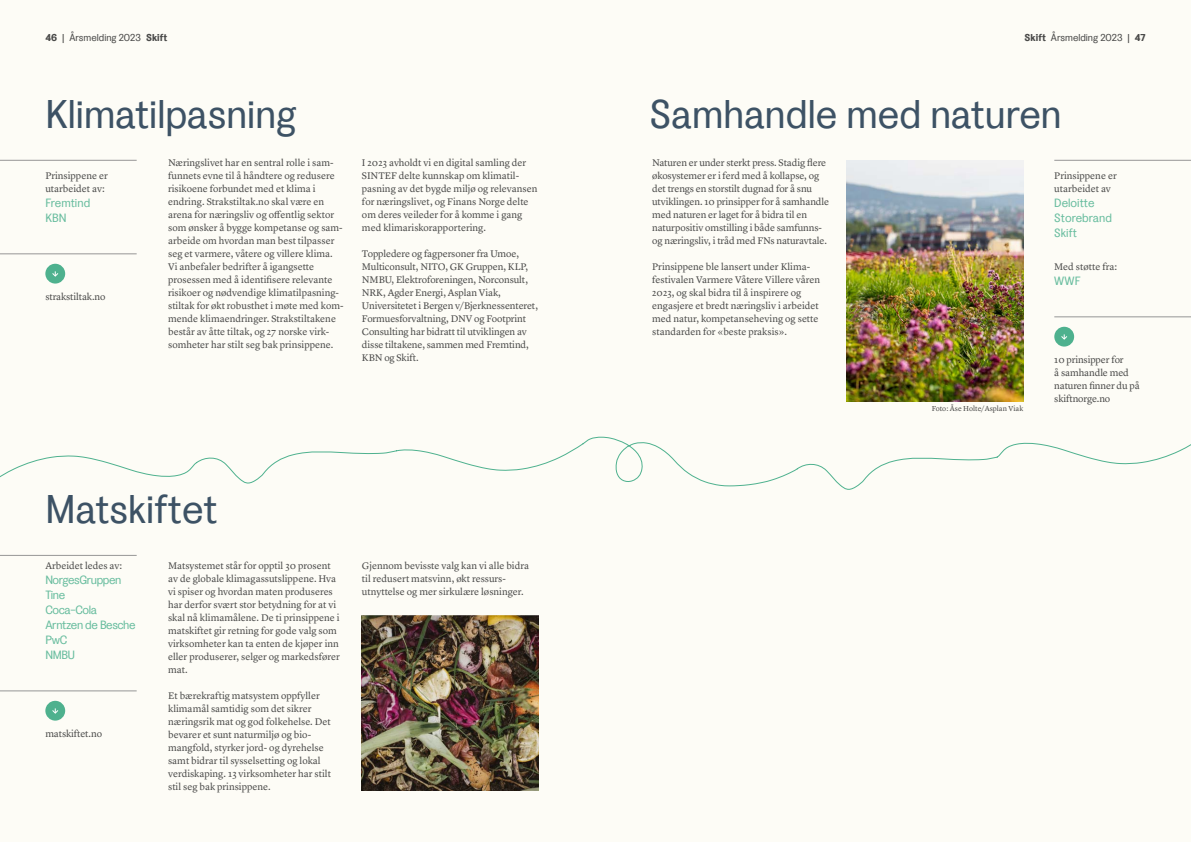
<style>
.page{position:relative;width:1191px;height:842px;background:#fff}
.page>*{position:absolute;margin:0;border:0;box-sizing:border-box;transform-origin:0 0}
.t1{font:40px "La Fabrique";color:#3d5265}
.t2{font:12px/15px "La Fabrique";letter-spacing:-.03em;color:#69bd9f}
.t3{font:12px/15px "La Fabrique";color:#69bd9f}
.t4{font:10px/13px "Lyon Text";color:#4a4a49}
.t5{font:10px "La Fabrique";color:#4a4a49}
.t6{font:7.5px "Lyon Text";color:#4a4a49}
.s1{font-weight:800}
</style>
<div class="page">
<div style="left:0;top:0;width:595px;height:842px;background:#fdfcf6"></div>
<div style="left:595px;top:0;width:596px;height:842px;background:#fdfcf6"></div>
<hr style="left:0;top:160px;width:137px;height:1px;background:#969696">
<hr style="left:0;top:555px;width:137px;height:1px;background:#969696">
<div style="left:45px;top:264px;width:20px;height:20px;background:#4eb18e;border-radius:50%"></div>
<svg style="left:52px;top:271px;width:7px;height:6px"></svg>
<div style="left:45px;top:701px;width:20px;height:20px;background:#4eb18e;border-radius:50%"></div>
<svg style="left:52px;top:708px;width:7px;height:6px"></svg>
<hr style="left:0;top:253px;width:137px;height:1px;background:#969696">
<hr style="left:0;top:690px;width:137px;height:1px;background:#969696">
<hr style="left:1054px;top:160px;width:137px;height:1px;background:#969696">
<div style="left:1054px;top:327px;width:20px;height:20px;background:#4eb18e;border-radius:50%"></div>
<svg style="left:1061px;top:334px;width:6px;height:6px"></svg>
<hr style="left:1054px;top:316px;width:137px;height:1px;background:#969696">
<svg style="left:0;top:436px;width:1191px;height:54px"></svg>
<img style="left:362px;top:616px;width:177px;height:174px">
<img style="left:846px;top:161px;width:177px;height:241px">
<p class="t5" style="left:45px;top:31px;width:123px"><span class="s1">46</span> | Årsmelding 2023 <span class="s1">Skift</span></p>
<p class="t5" style="left:1024px;top:31px;width:122px"><span class="s1">Skift</span> Årsmelding 2023 | <span class="s1">47</span></p>
<h1 class="t1" style="left:45px;top:89px;width:253px">Klimatilpasning</h1>
<p class="t4" style="left:45px;top:168px;width:64px">Prinsippene er utarbeidet av:</p>
<p class="t3" style="left:45px;top:195px;width:46px">Fremtind<br>KBN</p>
<p class="t4" style="left:45px;top:289px;width:62px">strakstiltak.no</p>
<p class="t4" style="left:168px;top:155px;width:177px">Næringslivet har en sentral rolle i sam&shy;funnets evne til å håndtere og redusere risikoene forbundet med et klima i endring. Strakstiltak.no skal være en arena for næringsliv og offentlig sektor som ønsker å bygge kompetanse og sam&shy;arbeide om hvordan man best tilpasser seg et varmere, våtere og villere klima.<br>Vi anbefaler bedrifter å igangsette prosessen med å identifisere relevante risikoer og nødvendige klimatilpasning&shy;stiltak for økt robusthet i møte med kom&shy;mende klimaendringer. Strakstiltakene består av åtte tiltak, og 27 norske virk&shy;somheter har stilt seg bak prinsippene.</p>
<p class="t4" style="left:362px;top:155px;width:177px">I 2023 avholdt vi en digital samling der SINTEF delte kunnskap om klimatil&shy;pasning av det bygde miljø og relevansen for næringslivet, og Finans Norge delte om deres veileder for å komme i gang med klimariskorapportering.</p>
<p class="t4" style="left:362px;top:246px;width:178px">Toppledere og fagpersoner fra Umoe, Multiconsult, NITO, GK Gruppen, KLP, NMBU, Elektroforeningen, Norconsult, NRK, Agder Energi, Asplan Viak, Universitetet i Bergen v/Bjerknessenteret, Formuesforvaltning, DNV og Footprint Consulting har bidratt til utviklingen av disse tiltakene, sammen med Fremtind, KBN og Skift.</p>
<h1 class="t1" style="left:45px;top:484px;width:174px">Matskiftet</h1>
<p class="t4" style="left:45px;top:558px;width:78px">Arbeidet ledes av:</p>
<p class="t2" style="left:45px;top:572px;width:92px">NorgesGruppen<br>Tine<br>Coca-Cola<br>Arntzen de Besche<br>PwC<br>NMBU</p>
<p class="t4" style="left:45px;top:726px;width:58px">matskiftet.no</p>
<p class="t4" style="left:168px;top:558px;width:173px">Matsystemet står for opptil 30 prosent av de globale klimagassutslippene. Hva vi spiser og hvordan maten produseres har derfor svært stor betydning for at vi skal nå klimamålene. De ti prinsippene i matskiftet gir retning for gode valg som virksomheter kan ta enten de kjøper inn eller produserer, selger og markedsfører mat.</p>
<p class="t4" style="left:168px;top:688px;width:164px">Et bærekraftig matsystem oppfyller klimamål samtidig som det sikrer næringsrik mat og god folkehelse. Det bevarer et sunt naturmiljø og bio&shy;mangfold, styrker jord- og dyrehelse samt bidrar til sysselsetting og lokal verdiskaping. 13 virksomheter har stilt stil seg bak prinsippene.</p>
<p class="t4" style="left:362px;top:558px;width:168px">Gjennom bevisste valg kan vi alle bidra til redusert matsvinn, økt ressurs&shy;utnyttelse og mer sirkulære løsninger.</p>
<h1 class="t1" style="left:649px;top:89px;width:414px">Samhandle med naturen</h1>
<p class="t4" style="left:652px;top:155px;width:178px">Naturen er under sterkt press. Stadig flere økosystemer er i ferd med å kollapse, og det trengs en storstilt dugnad for å snu utviklingen. 10 prinsipper for å samhandle med naturen er laget for å bidra til en naturpositiv omstilling i både samfunns&shy;og næringsliv, i tråd med FNs naturavtale.</p>
<p class="t4" style="left:652px;top:259px;width:169px">Prinsippene ble lansert under Klima&shy;festivalen Varmere Våtere Villere våren 2023, og skal bidra til å inspirere og engasjere et bredt næringsliv i arbeidet med natur, kompetanseheving og sette standarden for «beste praksis».</p>
<p class="t6" style="left:931px;top:403px;width:93px">Foto: Åse Holte/Asplan Viak</p>
<p class="t4" style="left:1054px;top:168px;width:64px">Prinsippene er utarbeidet av</p>
<p class="t3" style="left:1054px;top:195px;width:59px">Deloitte<br>Storebrand<br>Skift</p>
<p class="t4" style="left:1054px;top:259px;width:64px">Med støtte fra:</p>
<p class="t2" style="left:1054px;top:273px;width:28px">WWF</p>
<p class="t4" style="left:1054px;top:352px;width:87px">10 prinsipper for<br>å samhandle med naturen finner du på skiftnorge.no</p>
</div>
